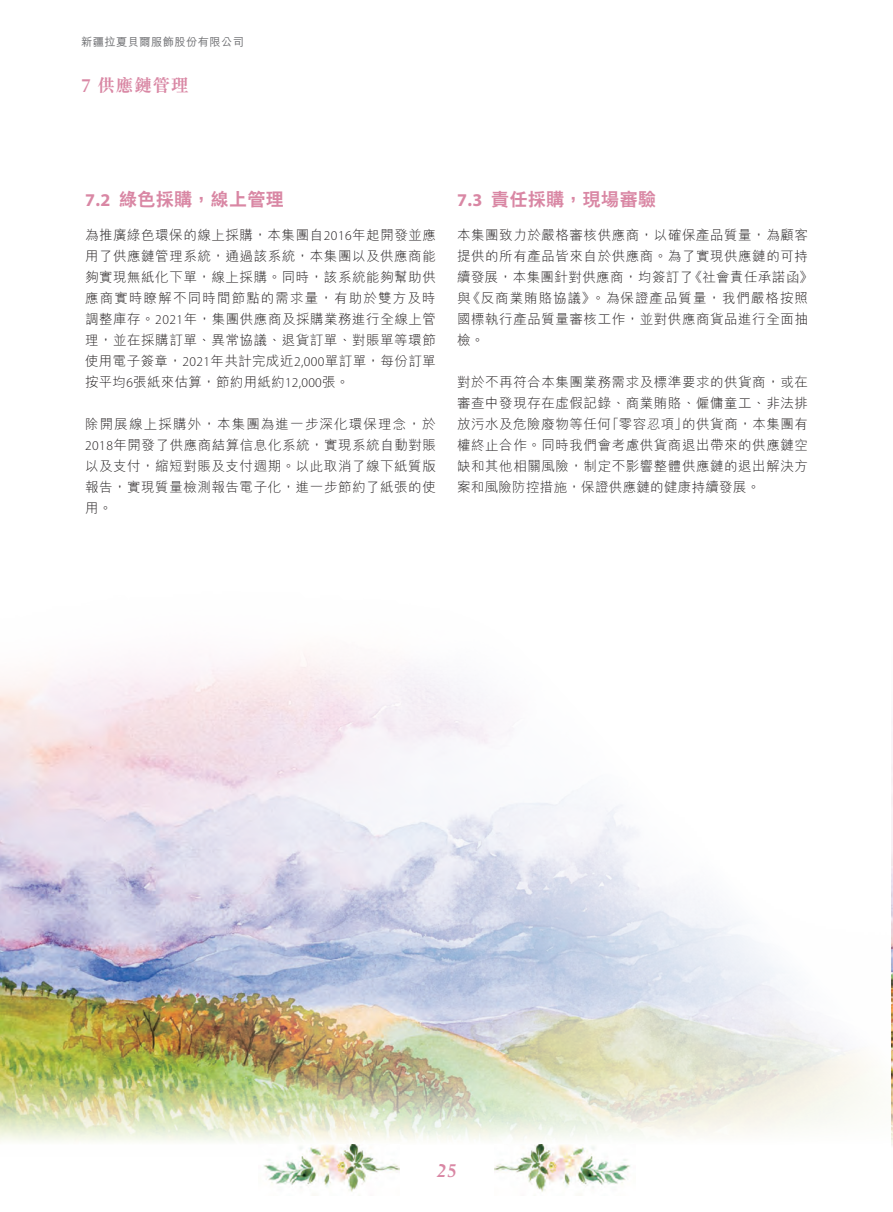
<style>
.page{position:relative;width:893px;height:1212px;background:#fff}
.page>*{position:absolute;margin:0;border:0;box-sizing:border-box;transform-origin:0 0}
.t1{font:800 18px "C Hei 2 HK";letter-spacing:.02em;color:#d987a4}
.t2{font:700 18px "M Sung HK";letter-spacing:.025em;color:#d987a4}
.t3{font:700 18px "Myriad Pro";color:#d987a4}
.t4{font:italic 700 18px "Berling LT Std";color:#d987a4}
.t5{font:300 13.5px/21px "M Hei HK";letter-spacing:.04em;color:#231f20;text-align:justify}
.t6{font:300 13.5px/21px "M Hei HK";letter-spacing:.075em;color:#231f20}
.t7{font:500 11.25px "M Hei HK";letter-spacing:.035em;color:#6c6d70}
.s1{font-family:"Berling LT Std"}
.s2{font-family:"Myriad Pro"}
</style>
<div class="page">
<img style="left:0;top:654px;width:893px;height:491px">
<img style="left:494px;top:1144px;width:141px;height:48px">
<img style="left:259px;top:1144px;width:141px;height:48px">
<p class="t7" style="left:81px;top:34px;width:164px">新疆拉夏貝爾服飾股份有限公司</p>
<h1 class="t2" style="left:81px;top:73px;width:109px"><span class="s1">7</span> 供應鏈管理</h1>
<h1 class="t1" style="left:119px;top:188px;width:166px">綠色採購，線上管理</h1>
<h1 class="t3" style="left:85px;top:188px;width:27px">7.2</h1>
<p class="t5" style="left:85px;top:224px;width:352px">為推廣綠色環保的線上採購，本集團自<span class="s2">2016</span>年起開發並應用了供應鏈管理系統，通過該系統，本集團以及供應商能夠實現無紙化下單，線上採購。同時，該系統能夠幫助供應商實時瞭解不同時間節點的需求量，有助於雙方及時調整庫存。<span class="s2">2021</span>年，集團供應商及採購業務進行全線上管理，並在採購訂單、異常協議、退貨訂單、對賬單等環節使用電子簽章，<span class="s2">2021</span>年共計完成近<span class="s2">2,000</span>單訂單，每份訂單按平均<span class="s2">6</span>張紙來估算，節約用紙約<span class="s2">12,000</span>張。</p>
<p class="t5" style="left:85px;top:413px;width:352px">除開展線上採購外，本集團為進一步深化環保理念，於<span class="s2">2018</span>年開發了供應商結算信息化系統，實現系統自動對賬以及支付，縮短對賬及支付週期。以此取消了線下紙質版報告，實現質量檢測報告電子化，進一步節約了紙張的使用。</p>
<h1 class="t1" style="left:491px;top:188px;width:166px">責任採購，現場審驗</h1>
<h1 class="t3" style="left:457px;top:188px;width:27px">7.3</h1>
<p class="t5" style="left:457px;top:224px;width:352px">本集團致力於嚴格審核供應商，以確保產品質量，為顧客</p>
<p class="t5" style="left:457px;top:245px;width:352px">提供的所有產品皆來自於供應商。為了實現供應鏈的可持</p>
<p class="t5" style="left:689px;top:266px;width:125px">《社會責任承諾函《</p>
<p class="t6" style="left:467px;top:266px;width:342px;text-indent:-10px">續發展，本集團針對供應商，均簽訂了<br>《反商業賄賂協議》。為保證產品質量，我們嚴格按照</p>
<p class="t5" style="left:457px;top:287px;width:352px;text-align:left">與<br>國標執行產品質量審核工作，並對供應商貨品進行全面抽檢。</p>
<p class="t5" style="left:457px;top:371px;width:352px;text-align:right">對於不再符合本集團業務需求及標準要求的供貨商，或在審查中發現存在虛假記錄、商業賄賂、僱傭童工、非法排的供貨商，本集團有</p>
<p class="t5" style="left:457px;top:413px;width:352px;text-align:left">放污水及危險廢物等任何<br>權終止合作。同時我們會考慮供貨商退出帶來的供應鏈空缺和其他相關風險，制定不影響整體供應鏈的退出解決方案和風險防控措施，保證供應鏈的健康持續發展。</p>
<p class="t5" style="left:606px;top:413px;width:83px">「零容忍項」</p>
<h1 class="t4" style="left:436px;top:1160px;width:22px">25</h1>
</div>
